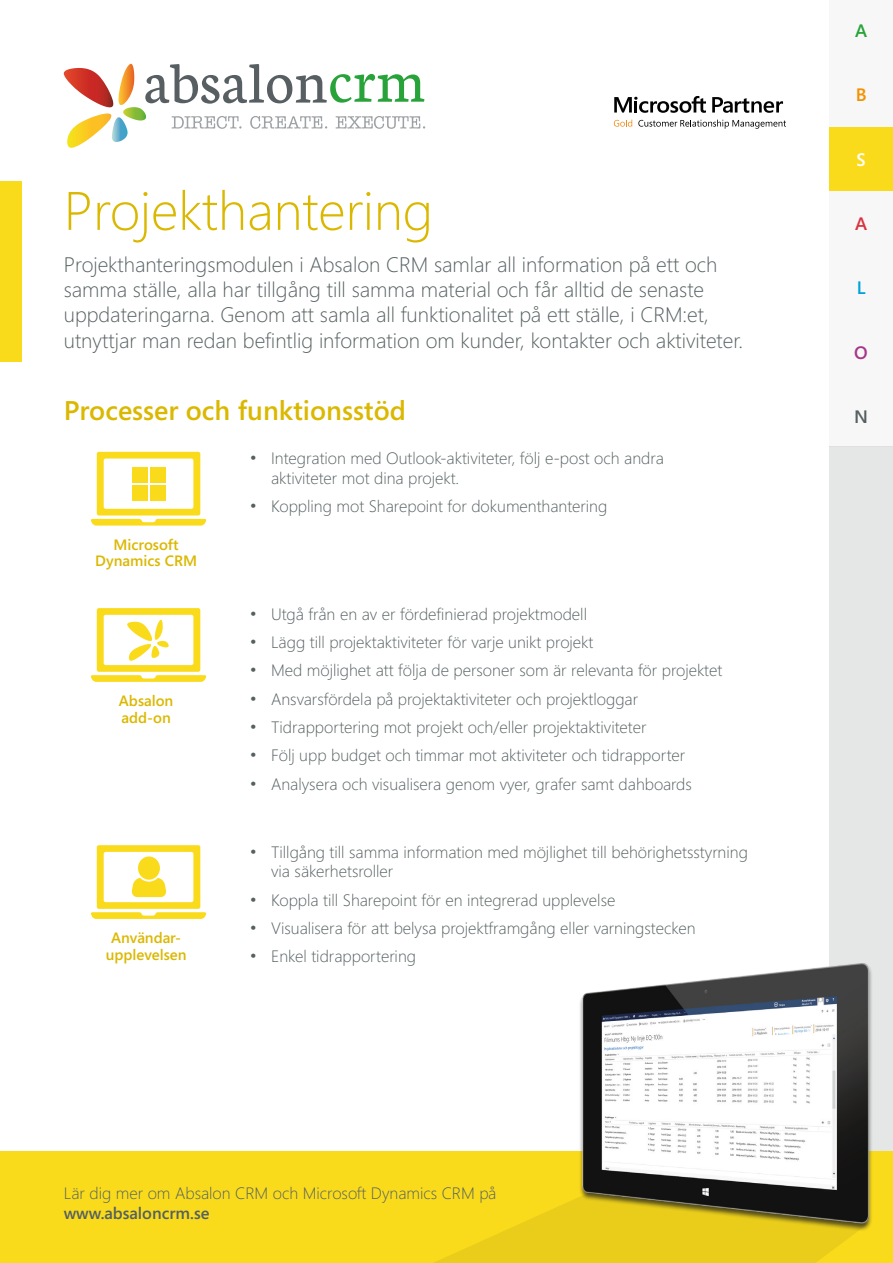
<style>
.page{position:relative;width:893px;height:1263px;background:#fff}
.page>*{position:absolute;margin:0;border:0;box-sizing:border-box;transform-origin:0 0}
.t1{font:300 54px "Segoe";color:#dbb800}
.t2{font:600 27px "Segoe";color:#dbb800}
.t3{font:300 21px/25.2px "Segoe";color:#556061}
.t4{font:600 18px "Segoe";color:#27a338}
.t5{font:600 18px "Segoe";color:#f39200}
.t6{font:600 18px "Segoe";color:#fff}
.t7{font:600 18px "Segoe";color:#d8343e}
.t8{font:600 18px "Segoe";color:#00a2da}
.t9{font:600 18px "Segoe";color:#a7368b}
.t10{font:600 18px "Segoe";color:#556061}
.t11{font:300 16.5px/19.8px "Segoe";color:#556061}
.t12{font:600 16.5px "Segoe";color:#556061}
.t13{font:600 15px "Segoe";color:#dbb800}
.s1{font-size:18px}
</style>
<div class="page">
<div style="left:829px;top:0;width:64px;height:64px;background:#f7f7f7"></div>
<div style="left:829px;top:64px;width:64px;height:64px;background:#f7f7f7"></div>
<div style="left:829px;top:128px;width:64px;height:63px;background:#fadb1c"></div>
<div style="left:829px;top:191px;width:64px;height:64px;background:#f7f7f7"></div>
<div style="left:829px;top:255px;width:64px;height:64px;background:#f7f7f7"></div>
<div style="left:829px;top:319px;width:64px;height:64px;background:#f7f7f7"></div>
<div style="left:829px;top:383px;width:64px;height:63px;background:#f7f7f7"></div>
<div style="left:829px;top:446px;width:64px;height:817px;background:#e5e7e7"></div>
<svg style="left:64px;top:64px;width:361px;height:84px"></svg>
<div style="left:0;top:182px;width:21px;height:180px;background:#fadb1c"></div>
<div style="left:0;top:1151px;width:893px;height:112px;background:#fadb1c"></div>
<svg style="left:614px;top:120px;width:18px;height:7px"></svg>
<svg style="left:638px;top:120px;width:148px;height:9px"></svg>
<svg style="left:614px;top:96px;width:92px;height:17px"></svg>
<svg style="left:712px;top:97px;width:71px;height:16px"></svg>
<svg style="left:90px;top:452px;width:117px;height:74px"></svg>
<div style="left:132px;top:467px;width:15px;height:16px;background:#fadb1c"></div>
<div style="left:150px;top:467px;width:15px;height:16px;background:#fadb1c"></div>
<div style="left:132px;top:485px;width:15px;height:16px;background:#fadb1c"></div>
<div style="left:150px;top:485px;width:15px;height:16px;background:#fadb1c"></div>
<svg style="left:90px;top:608px;width:117px;height:74px"></svg>
<svg style="left:90px;top:845px;width:117px;height:74px"></svg>
<div style="left:138px;top:856px;width:22px;height:24px;background:#fadb1c;border-radius:50%"></div>
<svg style="left:434px;top:1198px;width:424px;height:65px"></svg>
<div style="left:578px;top:962px;width:295px;height:269px;background:#1d1d1b;opacity:.75"></div>
<img style="left:581px;top:962px;width:291px;height:263px">
<p class="t1" style="left:64px;top:180px;width:371px">Projekthantering</p>
<p class="t3" style="left:64px;top:252px;width:681px">Projekthanteringsmodulen i Absalon CRM samlar all information på ett och samma ställe, alla har tillgång till samma material och får alltid de senaste uppdateringarna. Genom att samla all funktionalitet på ett ställe, i CRM:et, utnyttjar man redan befintlig information om kunder, kontakter och aktiviteter.</p>
<p class="t2" style="left:64px;top:395px;width:344px">Processer och funktionsstöd</p>
<p class="t11" style="left:271px;top:449px;width:394px;text-indent:-21px"><span class="s1">•</span> Integration med Outlook-aktiviteter, följ e-post och andra aktiviteter mot dina projekt.</p>
<p class="t11" style="left:250px;top:497px;width:359px"><span class="s1">•</span> Koppling mot Sharepoint for dokumenthantering</p>
<p class="t13" style="left:114px;top:536px;width:67px">Microsoft</p>
<p class="t13" style="left:95px;top:552px;width:103px">Dynamics CRM</p>
<p class="t13" style="left:119px;top:692px;width:56px">Absalon</p>
<p class="t13" style="left:121px;top:709px;width:51px">add-on</p>
<p class="t13" style="left:111px;top:929px;width:71px">Användar-</p>
<p class="t13" style="left:106px;top:946px;width:82px">upplevelsen</p>
<p class="t11" style="left:250px;top:604px;width:339px"><span class="s1">•</span> Utgå från en av er fördefinierad projektmodell</p>
<p class="t11" style="left:250px;top:633px;width:345px"><span class="s1">•</span> Lägg till projektaktiviteter för varje unikt projekt</p>
<p class="t11" style="left:250px;top:661px;width:474px"><span class="s1">•</span> Med möjlighet att följa de personer som är relevanta för projektet</p>
<p class="t11" style="left:250px;top:689px;width:390px"><span class="s1">•</span> Ansvarsfördela på projektaktiviteter och projektloggar</p>
<p class="t11" style="left:250px;top:717px;width:398px"><span class="s1">•</span> Tidrapportering mot projekt och/eller projektaktiviteter</p>
<p class="t11" style="left:250px;top:746px;width:437px"><span class="s1">•</span> Följ upp budget och timmar mot aktiviteter och tidrapporter</p>
<p class="t11" style="left:250px;top:774px;width:444px"><span class="s1">•</span> Analysera och visualisera genom vyer, grafer samt dahboards</p>
<p class="t11" style="left:271px;top:842px;width:478px;text-indent:-21px"><span class="s1">•</span> Tillgång till samma information med möjlighet till behörighetsstyrning via säkerhetsroller</p>
<p class="t11" style="left:250px;top:890px;width:367px"><span class="s1">•</span> Koppla till Sharepoint för en integrerad upplevelse</p>
<p class="t11" style="left:250px;top:918px;width:447px"><span class="s1">•</span> Visualisera för att belysa projektframgång eller varningstecken</p>
<p class="t11" style="left:250px;top:947px;width:168px"><span class="s1">•</span> Enkel tidrapportering</p>
<p class="t11" style="left:64px;top:1184px;width:434px">Lär dig mer om Absalon CRM och Microsoft Dynamics CRM på</p>
<p class="t12" style="left:64px;top:1204px;width:147px">www.absaloncrm.se</p>
<p class="t4" style="left:855px;top:20px;width:14px">A</p>
<p class="t5" style="left:856px;top:85px;width:12px">B</p>
<p class="t6" style="left:856px;top:149px;width:11px">S</p>
<p class="t7" style="left:855px;top:213px;width:14px">A</p>
<p class="t8" style="left:857px;top:278px;width:10px">L</p>
<p class="t9" style="left:854px;top:342px;width:15px">O</p>
<p class="t10" style="left:854px;top:406px;width:15px">N</p>
</div>
